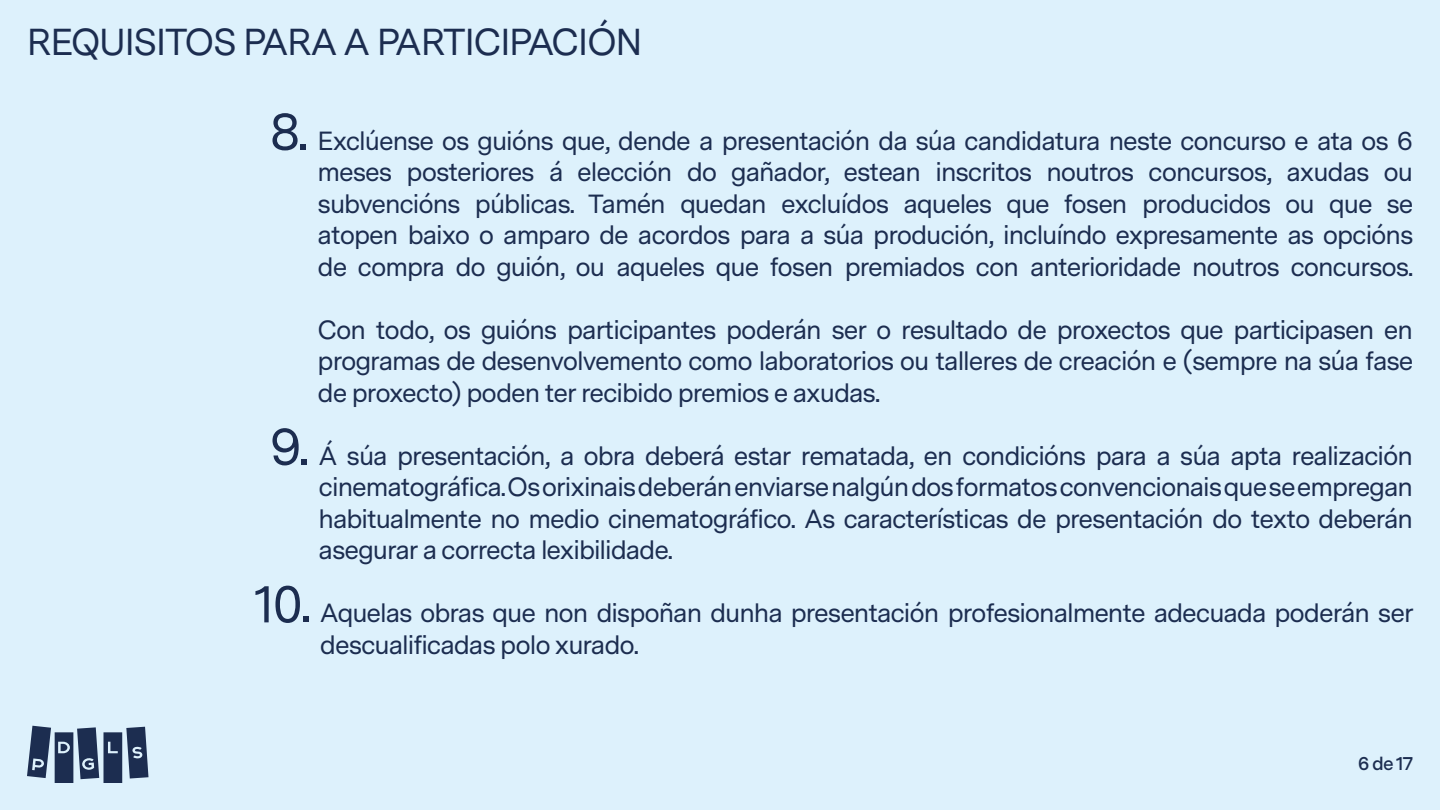
<style>
.page{position:relative;width:1440px;height:810px;background:#ddf1fc}
.page>*{position:absolute;margin:0;border:0;box-sizing:border-box;transform-origin:0 0}
.t1{font:37.5px "Messina Sans";letter-spacing:-.04em;color:#1c2d50}
.t2{font:26.25px/31.5px "Messina Sans";letter-spacing:-.04em;color:#1c2d50;text-align:justify}
.t3{font:600 18.75px "Messina Sans";color:#1c2d50}
.s1{font-size:52.5px}
</style>
<div class="page">
<svg style="left:27px;top:726px;width:121px;height:57px"></svg>
<h1 class="t1" style="left:27px;top:14px;width:617px">REQUISITOS PARA A PARTICIPACIÓN</h1>
<p class="t2" style="left:318px;top:124px;width:1097px;text-indent:-48px"><span class="s1">8.</span> Exclúense os guións que, dende a presentación da súa candidatura neste concurso e ata os 6 meses posteriores á elección do gañador, estean inscritos noutros concursos, axudas ou subvencións públicas. Tamén quedan excluídos aqueles que fosen producidos ou que se atopen baixo o amparo de acordos para a súa produción, incluíndo expresamente as opcións de compra do guión, ou aqueles que fosen premiados con anterioridade noutros concursos.</p>
<p class="t2" style="left:318px;top:313px;width:1097px">Con todo, os guións participantes poderán ser o resultado de proxectos que participasen en programas de desenvolvemento como laboratorios ou talleres de creación e (sempre na súa fase de proxecto) poden ter recibido premios e axudas.</p>
<p class="t2" style="left:319px;top:439px;width:1096px;text-indent:-49px"><span class="s1">9.</span> Á súa presentación, a obra deberá estar rematada, en condicións para a súa apta realización cinematográfica. Os orixinais deberán enviarse nalgún dos formatos convencionais que se empregan habitualmente no medio cinematográfico. As características de presentación do texto deberán asegurar a correcta lexibilidade.</p>
<p class="t2" style="left:320px;top:597px;width:1095px;text-indent:-67px"><span class="s1">10.</span> Aquelas obras que non dispoñan dunha presentación profesionalmente adecuada poderán ser descualificadas polo xurado.</p>
<p class="t3" style="left:1358px;top:750px;width:57px">6 de 17</p>
</div>
